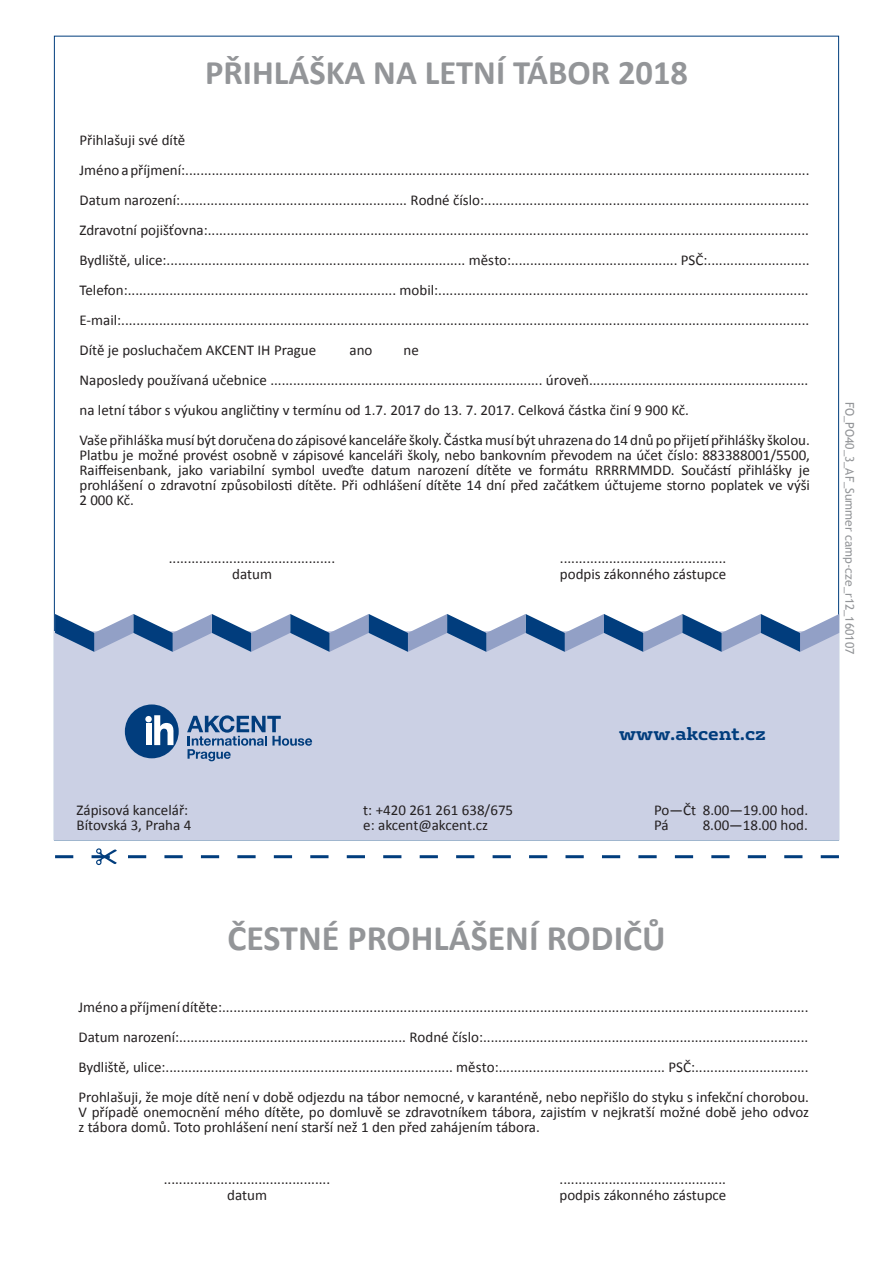
<style>
.page{position:relative;width:893px;height:1263px;background:#fff}
.page>*{position:absolute;margin:0;border:0;box-sizing:border-box;transform-origin:0 0}
.t1{font:700 36px "Calibri";color:#939598}
.t2{font:700 34.5px "Calibri";color:#939598}
.t3{font:700 18px "FS Rufus";color:#013d7d}
.t4{font:15px/30px "Calibri";color:#231f20}
.t5{font:12px "Trebuchet MS";color:#939598}
</style>
<div class="page">
<div style="left:54px;top:631px;width:785px;height:209px;background:#cbd0e4"></div>
<svg style="left:187px;top:715px;width:125px;height:46px"></svg>
<div style="left:125px;top:704px;width:54px;height:54px;background:#013d7d;border-radius:50%"></div>
<div style="left:145px;top:716px;width:7px;height:6px;background:#fff;border-radius:50%"></div>
<div style="left:146px;top:724px;width:5px;height:21px;background:#fff"></div>
<svg style="left:154px;top:715px;width:20px;height:30px"></svg>
<svg style="left:55px;top:614px;width:784px;height:38px"></svg>
<svg style="left:55px;top:848px;width:784px;height:17px"></svg>
<h2 class="t2" style="left:205px;top:50px;width:484px">PŘIHLÁŠKA NA LETNÍ TÁBOR 2018</h2>
<p class="t4" style="left:80px;top:125px;width:732px">Přihlašuji své dítě<br>Jméno apříjmení:.....................................................................................................................................................................<br>Datum narození:............................................................ Rodné číslo:......................................................................................<br>Zdravotní pojišťovna:...............................................................................................................................................................<br>Bydliště, ulice:............................................................................... město:............................................ PSČ:...........................<br>Telefon:....................................................................... mobil:..................................................................................................<br>E-mail:......................................................................................................................................................................................<br>Dítě je posluchačem AKCENT IH Prague</p>
<p class="t4" style="left:80px;top:335px;width:732px;text-indent:324px">ne<br>Naposledy používaná učebnice ........................................................................ úroveň.......................................................... na letní tábor s výukou angličtiny v termínu od 1.7. 2017 do 13. 7. 2017. Celková částka činí 9 900 Kč.<br>Vaše přihláška musí být doručena do zápisové kanceláře školy. Částka musí být uhrazena do 14 dnů po přijetí přihlášky školou.</p>
<p class="t4" style="left:80px;top:448px;width:732px;line-height:15px;text-align:justify">Platbu je možné provést osobně v zápisové kanceláři školy, nebo bankovním převodem na účet číslo: 883388001/5500, Raiffeisenbank, jako variabilní symbol uveďte datum narození dítěte ve formátu RRRRMMDD. Součástí přihlášky je prohlášení o zdravotní způsobilosti dítěte. Při odhlášení dítěte 14 dní před začátkem účtujeme storno poplatek ve výši 2 000 Kč.</p>
<p class="t4" style="left:350px;top:335px;width:24px">ano</p>
<p class="t4" style="left:169px;top:549px;width:168px;line-height:16.5px;text-align:center">............................................ datum</p>
<p class="t4" style="left:560px;top:549px;width:168px;line-height:16.5px">............................................ podpis zákonného zástupce</p>
<p class="t3" style="left:619px;top:717px;width:148px">www.akcent.cz</p>
<p class="t4" style="left:77px;top:795px;width:113px">Zápisová kancelář:</p>
<p class="t4" style="left:363px;top:795px;width:151px">t: +420 261 261 638/675</p>
<p class="t4" style="left:654px;top:795px;width:155px">Po—Čt 8.00—19.00 hod.</p>
<p class="t4" style="left:77px;top:810px;width:116px">Bítovská 3, Praha 4</p>
<p class="t4" style="left:363px;top:810px;width:126px">e: akcent@akcent.cz</p>
<p class="t4" style="left:654px;top:810px;width:16px">Pá</p>
<p class="t4" style="left:703px;top:810px;width:107px">8.00—18.00 hod.</p>
<p class="t5" style="left:857px;top:401px;width:254px;rotate:90deg">FO_PO40_3_AF_Summer camp-cze_r12_160107</p>
<h1 class="t1" style="left:227px;top:915px;width:440px">ČESTNÉ PROHLÁŠENÍ RODIČŮ</h1>
<p class="t4" style="left:78px;top:992px;width:732px;text-align:justify">Jméno apříjmení dítěte:...........................................................................................................................................................<br>Datum narození:............................................................ Rodné číslo:......................................................................................<br>Bydliště, ulice:............................................................................ město:............................................ PSČ:..............................<br>Prohlašuji, že moje dítě není v době odjezdu na tábor nemocné, v karanténě, nebo nepřišlo do styku s infekční chorobou.</p>
<p class="t4" style="left:78px;top:1105px;width:732px;line-height:15px">V případě onemocnění mého dítěte, po domluvě se zdravotníkem tábora, zajistím v nejkratší možné době jeho odvoz z tábora domů. Toto prohlášení není starší než 1 den před zahájením tábora.</p>
<p class="t4" style="left:164px;top:1170px;width:168px;line-height:16.5px;text-align:center">............................................ datum</p>
<p class="t4" style="left:559px;top:1170px;width:168px;line-height:16.5px">............................................ podpis zákonného zástupce</p>
</div>
